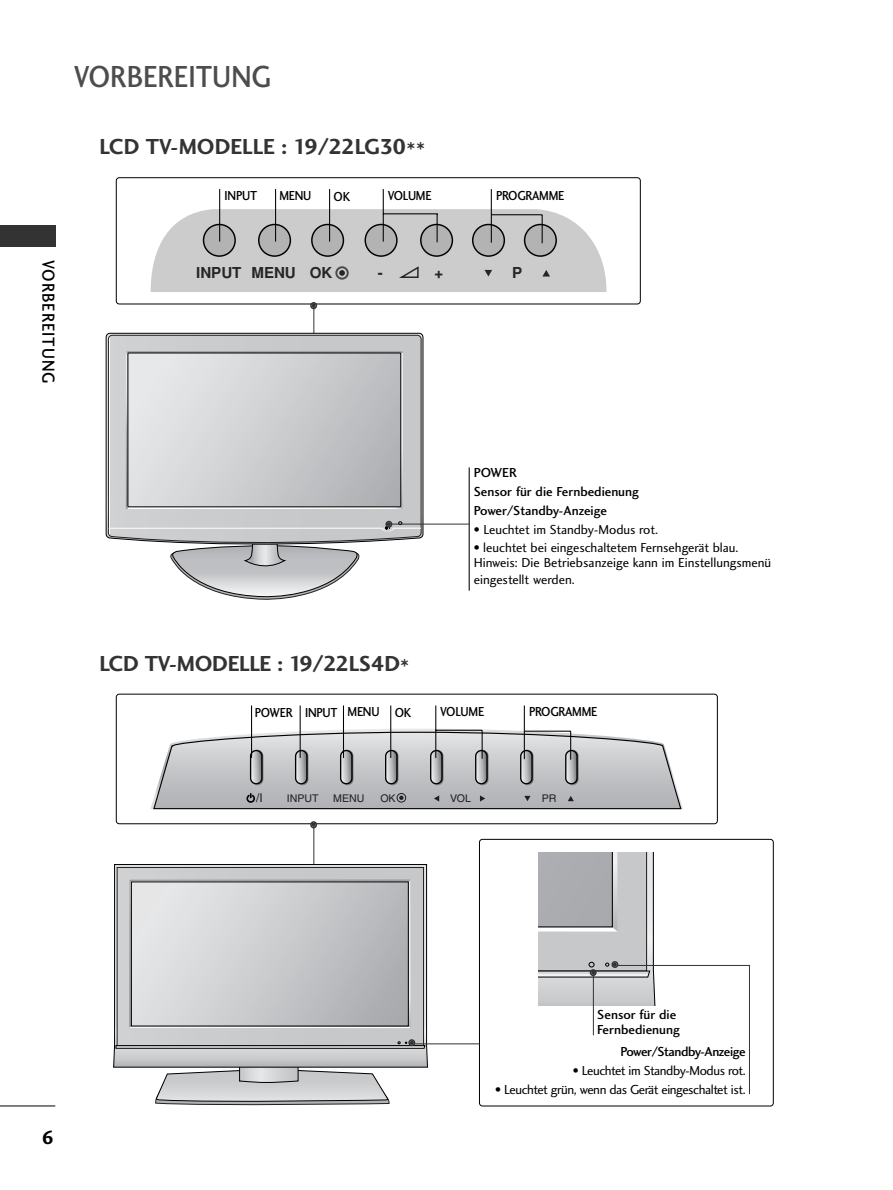
<style>
.page{position:relative;width:893px;height:1190px;background:#fff}
.page>*{position:absolute;margin:0;border:0;box-sizing:border-box;transform-origin:0 0}
.t1{font:31.5px "Charlotte Sans Medium Plain";color:#4d4d4d;scale:.9 1}
.t2{font:22.5px "Charlotte Sans Bold Plain";letter-spacing:-.01em;color:#333}
.t3{font:19.5px "Charlotte Sans Bold Plain";color:#000}
.t4{font:18px "Charlotte Sans Medium Plain";letter-spacing:.06em;color:#000;scale:.9 1}
.t5{font:700 15.15px "Helvetica";color:#262626}
.t6{font:13.5px/16px "Charlotte Sans Book Plain";letter-spacing:-.005em;color:#000}
.t7{font:13.5px/19.2px "Charlotte Sans Medium Plain";color:#000}
.t8{font:13.5px "Charlotte Sans Book Plain";letter-spacing:-.03em;color:#000}
.t9{font:13.5px "Charlotte Sans Medium Plain";letter-spacing:-.02em;color:#000;scale:.9 1}
.t10{font:13.5px "Charlotte Sans Medium Plain";letter-spacing:-.02em;color:#000}
.t11{font:12px "Helvetica";color:#231f20}
.t12{font:10.65px "Helvetica";color:#231f20}
</style>
<div class="page">
<div style="left:116px;top:177px;width:524px;height:127px;border:1px solid #000;border-radius:3px"></div>
<hr style="left:219px;top:189px;width:1px;height:53px;background:#000">
<hr style="left:275px;top:189px;width:1px;height:53px;background:#000">
<hr style="left:329px;top:189px;width:1px;height:53px;background:#000">
<hr style="left:383px;top:189px;width:1px;height:53px;background:#000">
<hr style="left:491px;top:189px;width:1px;height:54px;background:#000">
<svg style="left:151px;top:209px;width:455px;height:83px"></svg>
<hr style="left:383px;top:213px;width:55px;height:1px;background:#000">
<div style="left:116px;top:694px;width:601px;height:130px;border:1px solid #000;border-radius:3px"></div>
<hr style="left:251px;top:705px;width:1px;height:53px;background:#000">
<hr style="left:299px;top:705px;width:2px;height:53px;background:#000">
<hr style="left:343px;top:705px;width:1px;height:53px;background:#000">
<hr style="left:390px;top:705px;width:1px;height:53px;background:#000">
<hr style="left:435px;top:705px;width:1px;height:53px;background:#000">
<hr style="left:524px;top:705px;width:1px;height:54px;background:#000">
<svg style="left:150px;top:728px;width:533px;height:81px"></svg>
<hr style="left:436px;top:729px;width:46px;height:1px;background:#000">
<hr style="left:0;top:1105px;width:55px;height:1px;background:#000">
<div style="left:0;top:225px;width:55px;height:22px;background:#333"></div>
<hr style="left:313px;top:826px;width:1px;height:89px;background:#333">
<div style="left:310px;top:821px;width:7px;height:7px;border:2px solid #333;border-radius:50%"></div>
<hr style="left:313px;top:307px;width:1px;height:89px;background:#333">
<div style="left:310px;top:302px;width:7px;height:7px;border:2px solid #333;border-radius:50%"></div>
<div style="left:479px;top:839px;width:294px;height:267px;border:1px solid #000;border-radius:3px"></div>
<hr style="left:593px;top:974px;width:1px;height:61px;background:#333">
<hr style="left:749px;top:966px;width:1px;height:128px;background:#333">
<hr style="left:617px;top:965px;width:133px;height:1px;background:#333">
<svg style="left:538px;top:852px;width:118px;height:153px"></svg>
<div style="left:611px;top:961px;width:7px;height:7px;border:2px solid #333;border-radius:50%"></div>
<svg style="left:155px;top:1067px;width:234px;height:39px"></svg>
<svg style="left:113px;top:864px;width:315px;height:203px"></svg>
<div style="left:117px;top:867px;width:306px;height:178px;background:#c9cacc"></div>
<div style="left:117px;top:867px;width:307px;height:178px;border:1px solid #231f20"></div>
<svg style="left:129px;top:879px;width:281px;height:149px"></svg>
<div style="left:131px;top:882px;width:277px;height:144px;background:linear-gradient(to right,#e7e8ea,#afb0b4)"></div>
<hr style="left:414px;top:1043px;width:65px;height:1px;background:#333">
<svg style="left:115px;top:1040px;width:310px;height:8px"></svg>
<div style="left:408px;top:1039px;width:7px;height:7px;border:2px solid #333;border-radius:50%"></div>
<svg style="left:170px;top:551px;width:190px;height:49px"></svg>
<svg style="left:105px;top:333px;width:318px;height:218px"></svg>
<svg style="left:108px;top:335px;width:313px;height:215px"></svg>
<svg style="left:126px;top:351px;width:276px;height:158px"></svg>
<div style="left:128px;top:353px;width:273px;height:154px;background:linear-gradient(to right,#e8e9ea,#b5b6b9)"></div>
<div style="left:128px;top:353px;width:273px;height:154px;border:1px solid #000"></div>
<svg style="left:381px;top:521px;width:21px;height:11px"></svg>
<div style="left:385px;top:521px;width:7px;height:6px;border:2px solid #333;border-radius:50%"></div>
<hr style="left:387px;top:524px;width:82px;height:1px;background:#333">
<hr style="left:468px;top:467px;width:1px;height:123px;background:#000">
<h1 class="t1" style="left:74px;top:64px;width:220px">VORBEREITUNG</h1>
<h2 class="t2" style="left:99px;top:138px;width:328px">LCD TV-MODELLE : 19/22LG30**</h2>
<p class="t9" style="left:224px;top:191px;width:38px">INPUT</p>
<p class="t9" style="left:279px;top:190px;width:37px">MENU</p>
<p class="t9" style="left:333px;top:191px;width:20px">OK</p>
<p class="t9" style="left:387px;top:190px;width:50px">VOLUME</p>
<p class="t9" style="left:496px;top:190px;width:77px">PROGRAMME</p>
<h3 class="t4" style="left:55px;top:260px;width:138px;rotate:90deg">VORBEREITUNG</h3>
<p class="t5" style="left:196px;top:268px;width:138px">INPUT MENU OK</p>
<p class="t5" style="left:378px;top:268px;width:7px">-</p>
<p class="t5" style="left:434px;top:268px;width:10px">+</p>
<p class="t5" style="left:512px;top:268px;width:12px">P</p>
<h2 class="t2" style="left:99px;top:654px;width:312px">LCD TV-MODELLE : 19/22LS4D*</h2>
<p class="t7" style="left:473px;top:464px;width:167px">POWER<br>Sensor für die Fernbedienung<br>Power/Standby-Anzeige</p>
<p class="t6" style="left:473px;top:523px;width:186px">• Leuchtet im Standby-Modus rot.</p>
<p class="t6" style="left:473px;top:540px;width:299px">• leuchtet bei eingeschaltetem Fernsehgerät blau.<br>Hinweis: Die Betriebsanzeige kann im Einstellungsmenü eingestellt werden.</p>
<p class="t9" style="left:255px;top:707px;width:176px">POWER INPUT MENU OK</p>
<p class="t9" style="left:440px;top:707px;width:50px">VOLUME</p>
<p class="t9" style="left:529px;top:707px;width:77px">PROGRAMME</p>
<p class="t11" style="left:256px;top:793px;width:8px">/I</p>
<p class="t12" style="left:287px;top:794px;width:33px">INPUT</p>
<p class="t12" style="left:333px;top:794px;width:33px">MENU</p>
<p class="t12" style="left:380px;top:794px;width:17px">OK</p>
<p class="t12" style="left:450px;top:794px;width:22px">VOL</p>
<p class="t12" style="left:541px;top:794px;width:16px">PR</p>
<h3 class="t3" style="left:42px;top:1129px;width:13px">6</h3>
<p class="t7" style="left:597px;top:1008px;width:84px;line-height:15px">Sensor für die<br>Fernbedienung</p>
<p class="t10" style="left:620px;top:1046px;width:127px">Power/Standby-Anzeige</p>
<p class="t8" style="left:573px;top:1065px;width:174px">• Leuchtet im Standby-Modus rot.</p>
<p class="t8" style="left:495px;top:1084px;width:252px">• Leuchtet grün, wenn das Gerät eingeschaltet ist.</p>
</div>
